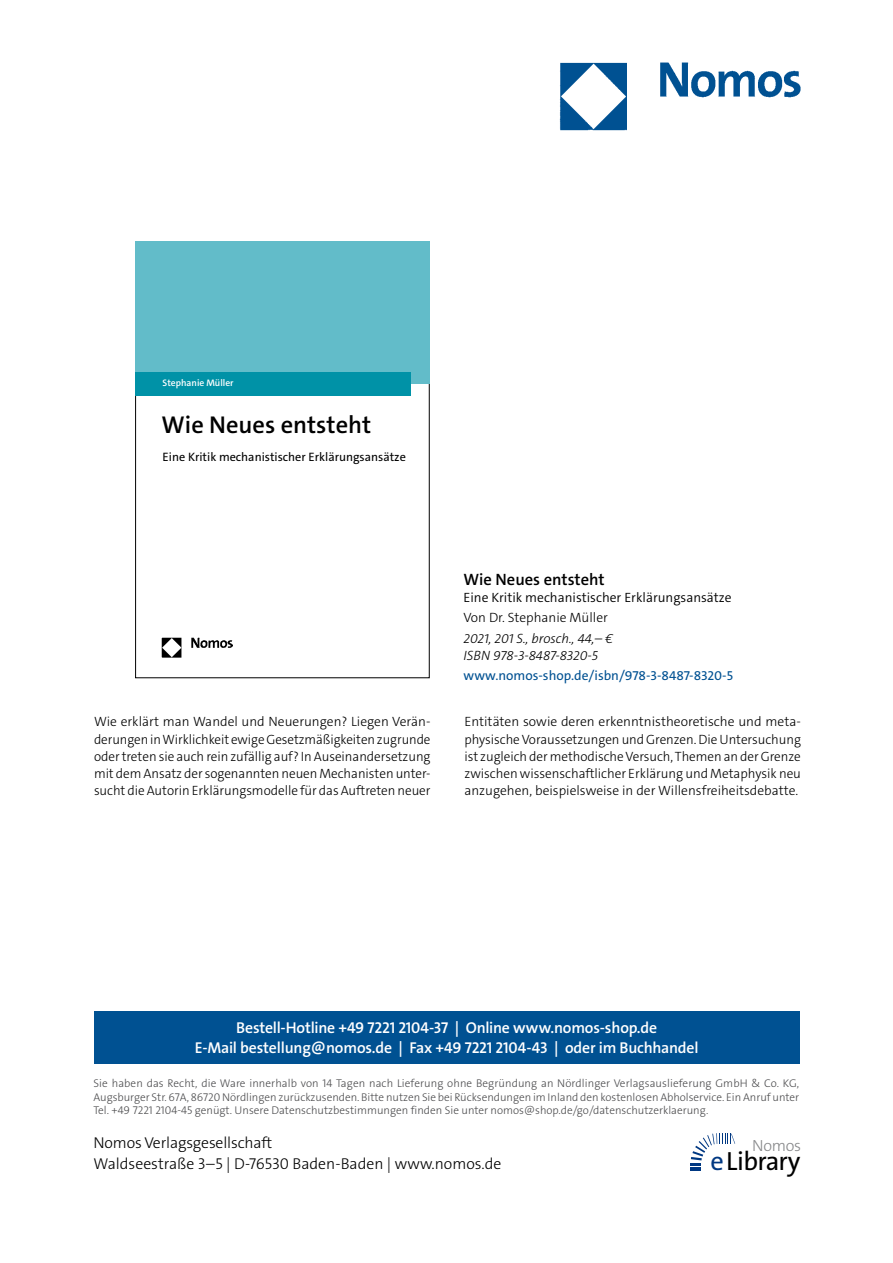
<style>
.page{position:relative;width:893px;height:1263px;background:#fff}
.page>*{position:absolute;margin:0;border:0;box-sizing:border-box;transform-origin:0 0}
.t1{font:26.4px "The Sans Os F";letter-spacing:-.03em;color:#000}
.t2{font:600 24.45px "The Sans C5";color:#000}
.t3{font:600 16.5px "The Sans C5";color:#000}
.t4{font:300 16.2px "The Sans Os F";letter-spacing:-.02em;color:#87888a}
.t5{font:600 15.75px/21px "The Sans Os F";letter-spacing:-.01em;color:#fff;text-align:center}
.t6{font:300 15.75px/21px "The Sans Os F";color:#000}
.t7{font:300 13.5px/17.2px "The Sans C5";color:#000;text-align:justify}
.t8{font:italic 300 13.5px/16.5px "The Sans C5";color:#000}
.t9{font:300 13.5px "The Sans C5";color:#000}
.t10{font:13.5px "The Sans C5";color:#005192}
.t11{font:12.15px "The Sans C5";color:#000}
.t12{font:300 11.25px/13.5px "The Sans Os F";color:#4b4b4d;text-align:justify}
.t13{font:600 9.45px "The Sans C5";color:#fff}
.s1{color:#003882}
</style>
<div class="page">
<img style="left:559px;top:62px;width:242px;height:69px">
<div style="left:94px;top:1011px;width:705px;height:52px;background:#005192"></div>
<svg style="left:690px;top:1133px;width:45px;height:38px"></svg>
<div style="left:135px;top:242px;width:295px;height:142px;background:#62bcc9"></div>
<div style="left:135px;top:372px;width:275px;height:24px;background:#0092a7"></div>
<img style="left:162px;top:637px;width:70px;height:21px">
<p class="t13" style="left:163px;top:377px;width:72px">Stephanie Müller</p>
<h2 class="t2" style="left:162px;top:409px;width:211px">Wie Neues entsteht</h2>
<p class="t11" style="left:163px;top:449px;width:245px">Eine Kritik mechanistischer Erklärungsansätze</p>
<p class="t3" style="left:463px;top:569px;width:143px">Wie Neues entsteht</p>
<p class="t9" style="left:463px;top:588px;width:269px">Eine Kritik mechanistischer Erklärungsansätze</p>
<p class="t7" style="left:463px;top:609px;width:146px">Von Dr. Stephanie Müller</p>
<p class="t8" style="left:463px;top:630px;width:151px">2021, 201 S., brosch., 44,– €<br>ISBN 978-3-8487-8320-5</p>
<p class="t10" style="left:463px;top:667px;width:271px">www.nomos-shop.de/isbn/978-3-8487-8320-5</p>
<p class="t7" style="left:94px;top:713px;width:338px">Wie erklärt man Wandel und Neuerungen? Liegen Verän&shy;derungen in Wirklichkeit ewige Gesetzmäßigkeiten zugrunde oder treten sie auch rein zufällig auf? In Auseinandersetzung mit dem Ansatz der sogenannten neuen Mechanisten unter&shy;sucht die Autorin Erklärungsmodelle für das Auftreten neuer</p>
<p class="t7" style="left:464px;top:713px;width:338px">Entitäten sowie deren erkenntnistheoretische und meta&shy;physische Voraussetzungen und Grenzen. Die Untersuchung ist zugleich der methodische Versuch, Themen an der Grenze zwischen wissenschaftlicher Erklärung und Metaphysik neu anzugehen, beispielsweise in der Willensfreiheitsdebatte.</p>
<p class="t5" style="left:195px;top:1017px;width:505px">Bestell-Hotline +49 7221 2104-37 | Online www.nomos-shop.de<br>E-Mail bestellung@nomos.de | Fax +49 7221 2104-43 | oder im Buchhandel</p>
<p class="t12" style="left:94px;top:1077px;width:707px">Sie haben das Recht, die Ware innerhalb von 14 Tagen nach Lieferung ohne Begründung an Nördlinger Verlagsauslieferung GmbH &amp; Co. KG, Augsburger Str. 67A, 86720 Nördlingen zurückzusenden. Bitte nutzen Sie bei Rücksendungen im Inland den kostenlosen Abholservice. Ein Anruf unter Tel. +49 7221 2104-45 genügt. Unsere Datenschutzbestimmungen finden Sie unter nomos@shop.de/go/datenschutzerklaerung.</p>
<p class="t6" style="left:94px;top:1133px;width:409px">Nomos Verlagsgesellschaft<br>Waldseestraße 3–5 | D-76530 Baden-Baden | www.nomos.de</p>
<p class="t4" style="left:752px;top:1135px;width:51px">Nomos</p>
<h1 class="t1" style="left:710px;top:1151px;width:91px"><span class="s1">e</span>Library</h1>
</div>
